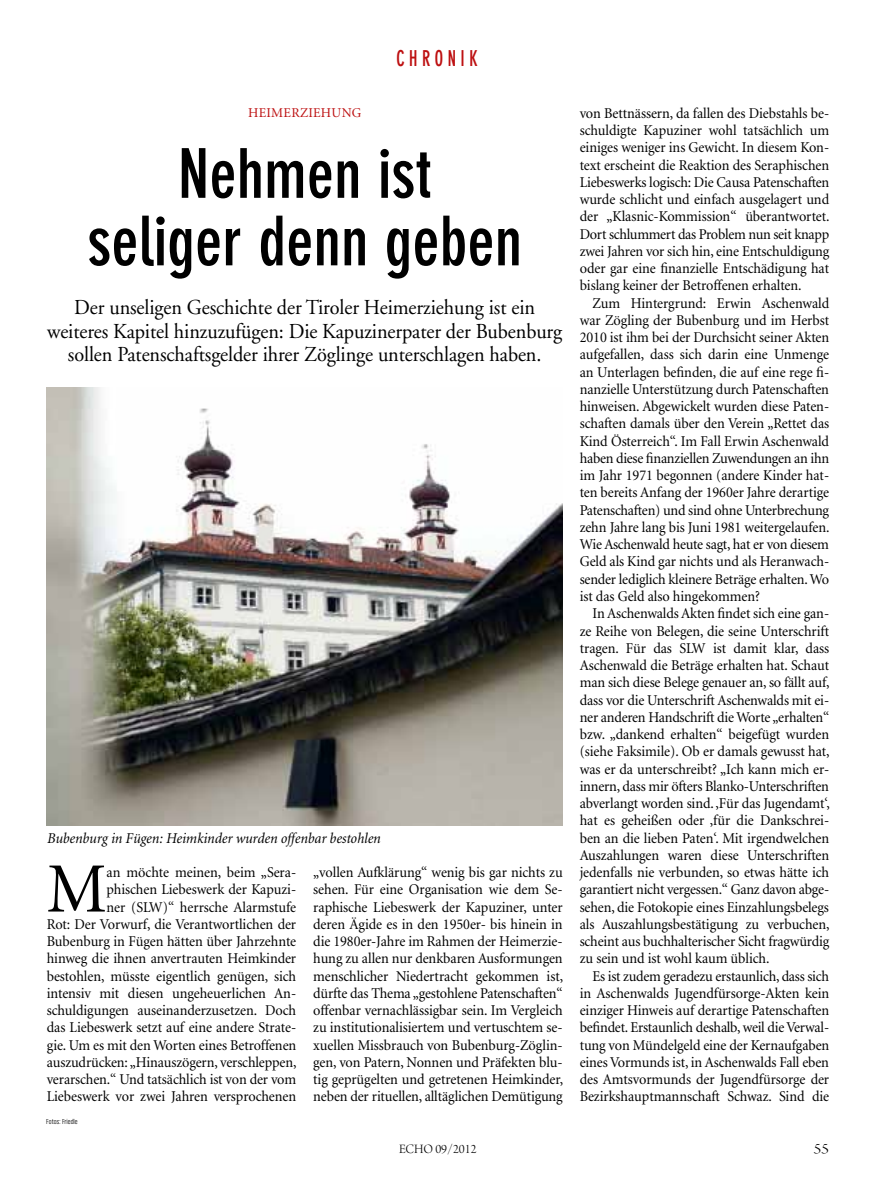
<style>
.page{position:relative;width:893px;height:1191px;background:#fff}
.page>*{position:absolute;margin:0;border:0;box-sizing:border-box;transform-origin:0 0}
.t1{font:70.65px "Minion";color:#000;scale:.95 1}
.t2{font:700 condensed 67.5px/67.5px "DIN Neuzeit Grotesk";color:#000;text-align:center}
.t3{font:700 condensed 21.6px "DIN Neuzeit Grotesk";letter-spacing:.25em;color:#bd1011;scale:.83 1}
.t4{font:21.3px/23.2px "Adobe Garamond";letter-spacing:-.005em;color:#000;text-align:center;scale:.95 1}
.t5{font:15px/17.2px "Minion";letter-spacing:-.005em;color:#000;text-align:justify;scale:.95 1}
.t6{font:italic 15px "Minion";color:#000;scale:.95 1}
.t7{font:15px "Arno Pro Light Display";color:#000;scale:1.2 1}
.t8{font:13.5px "Minion";color:#bd1011}
.t9{font:13.5px "Arno Pro Light Display";color:#000}
.t10{font:300 7.5px "TV Nord Cond EF";color:#000}
</style>
<div class="page">
<img style="left:47px;top:388px;width:516px;height:437px">
<h3 class="t3" style="left:396px;top:46px;width:99px">chronik</h3>
<p class="t8" style="left:248px;top:106px;width:21px">Heimerziehung</p>
<h2 class="t2" style="left:87px;top:139px;width:436px">Nehmen ist<br>seliger denn geben</h2>
<h3 class="t4" style="left:47px;top:296px;width:544px">Der unseligen Geschichte der Tiroler Heimerziehung ist ein weiteres Kapitel hinzuzufügen: Die Kapuzinerpater der Bubenburg sollen Patenschaftsgelder ihrer Zöglinge unterschlagen haben.</h3>
<p class="t6" style="left:47px;top:830px;width:353px">Bubenburg in Fügen: Heimkinder wurden offenbar bestohlen</p>
<h1 class="t1" style="left:47px;top:854px;width:65px">M</h1>
<p class="t5" style="left:47px;top:864px;width:264px;text-align:right">an möchte meinen, beim „Sera-<br>phischen Liebeswerk der Kapuzi-<br>ner (SLW)“ herrsche Alarmstufe<br>Rot: Der Vorwurf, die Verantwortlichen der Bubenburg in Fügen hätten über Jahrzehnte hinweg die ihnen anvertrauten Heimkinder bestohlen, müsste eigentlich genügen, sich intensiv mit diesen ungeheuerlichen An&shy;schuldigungen auseinanderzusetzen. Doch das Liebeswerk setzt auf eine andere Strate&shy;gie. Um es mit den Worten eines Betroffenen auszudrücken: „Hinauszögern, verschleppen, verarschen.“ Und tatsächlich ist von der vom Liebeswerk vor zwei Jahren versprochenen</p>
<p class="t5" style="left:313px;top:864px;width:265px">„vollen Aufklärung“ wenig bis gar nichts zu sehen. Für eine Organisation wie dem Se&shy;raphische Liebeswerk der Kapuziner, unter deren Ägide es in den 1950er- bis hinein in die 1980er-Jahre im Rahmen der Heimerzie&shy;hung zu allen nur denkbaren Ausformungen menschlicher Niedertracht gekommen ist, dürfte das Thema „gestohlene Patenschaften“ offenbar vernachlässigbar sein. Im Vergleich zu institutionalisiertem und vertuschtem se&shy;xuellen Missbrauch von Bubenburg-Zöglin&shy;gen, von Patern, Nonnen und Präfekten blu&shy;tig geprügelten und getretenen Heimkinder, neben der rituellen, alltäglichen Demütigung</p>
<p class="t10" style="left:46px;top:1117px;width:33px">Fotos: Friedle</p>
<p class="t5" style="left:580px;top:105px;width:265px">von Bettnässern, da fallen des Diebstahls be&shy;schuldigte Kapuziner wohl tatsächlich um einiges weniger ins Gewicht. In diesem Kon&shy;text erscheint die Reaktion des Seraphischen Liebeswerks logisch: Die Causa Patenschaften wurde schlicht und einfach ausgelagert und der „Klasnic-Kommission“ überantwortet.<br>Dort schlummert das Problem nun seit knapp zwei Jahren vor sich hin, eine Entschuldigung oder gar eine finanzielle Entschädigung hat bislang keiner der Betroffenen erhalten.</p>
<p class="t5" style="left:580px;top:295px;width:265px;text-indent:13px">Zum Hintergrund: Erwin Aschenwald war Zögling der Bubenburg und im Herbst 2010 ist ihm bei der Durchsicht seiner Akten aufgefallen, dass sich darin eine Unmenge an Unterlagen befinden, die auf eine rege fi&shy;nanzielle Unterstützung durch Patenschaften hinweisen. Abgewickelt wurden diese Paten&shy;schaften damals über den Verein „Rettet das Kind Österreich“. Im Fall Erwin Aschenwald haben diese finanziellen Zuwendungen an ihn im Jahr 1971 begonnen (andere Kinder hat&shy;ten bereits Anfang der 1960er Jahre derartige Patenschaften) und sind ohne Unterbrechung zehn Jahre lang bis Juni 1981 weitergelaufen.<br>Wie Aschenwald heute sagt, hat er von diesem Geld als Kind gar nichts und als Heranwach&shy;sender lediglich kleinere Beträge erhalten. Wo ist das Geld also hingekommen?</p>
<p class="t5" style="left:580px;top:605px;width:265px;text-indent:13px">In Aschenwalds Akten findet sich eine gan&shy;ze Reihe von Belegen, die seine Unterschrift tragen. Für das SLW ist damit klar, dass Aschenwald die Beträge erhalten hat. Schaut man sich diese Belege genauer an, so fällt auf, dass vor die Unterschrift Aschenwalds mit ei&shy;ner anderen Handschrift die Worte „erhalten“ bzw. „dankend erhalten“ beigefügt wurden (siehe Faksimile). Ob er damals gewusst hat, was er da unterschreibt? „Ich kann mich er&shy;innern, dass mir öfters Blanko-Unterschriften abverlangt worden sind. ‚Für das Jugendamt‘, hat es geheißen oder ‚für die Dankschrei&shy;ben an die lieben Paten‘. Mit irgendwelchen Auszahlungen waren diese Unterschriften jedenfalls nie verbunden, so etwas hätte ich garantiert nicht vergessen.“ Ganz davon abge&shy;sehen, die Fotokopie eines Einzahlungsbelegs als Auszahlungsbestätigung zu verbuchen, scheint aus buchhalterischer Sicht fragwürdig zu sein und ist wohl kaum üblich.</p>
<p class="t5" style="left:580px;top:967px;width:264px;text-indent:13px">Es ist zudem geradezu erstaunlich, dass sich in Aschenwalds Jugendfürsorge-Akten kein einziger Hinweis auf derartige Patenschaften befindet. Erstaunlich deshalb, weil die Verwal&shy;tung von Mündelgeld eine der Kernaufgaben eines Vormunds ist, in Aschenwalds Fall eben des Amtsvormunds der Jugendfürsorge der Bezirkshauptmannschaft Schwaz. Sind die</p>
<p class="t9" style="left:399px;top:1141px;width:79px">ECHO 09/2012</p>
<p class="t7" style="left:813px;top:1140px;width:15px">55</p>
</div>
